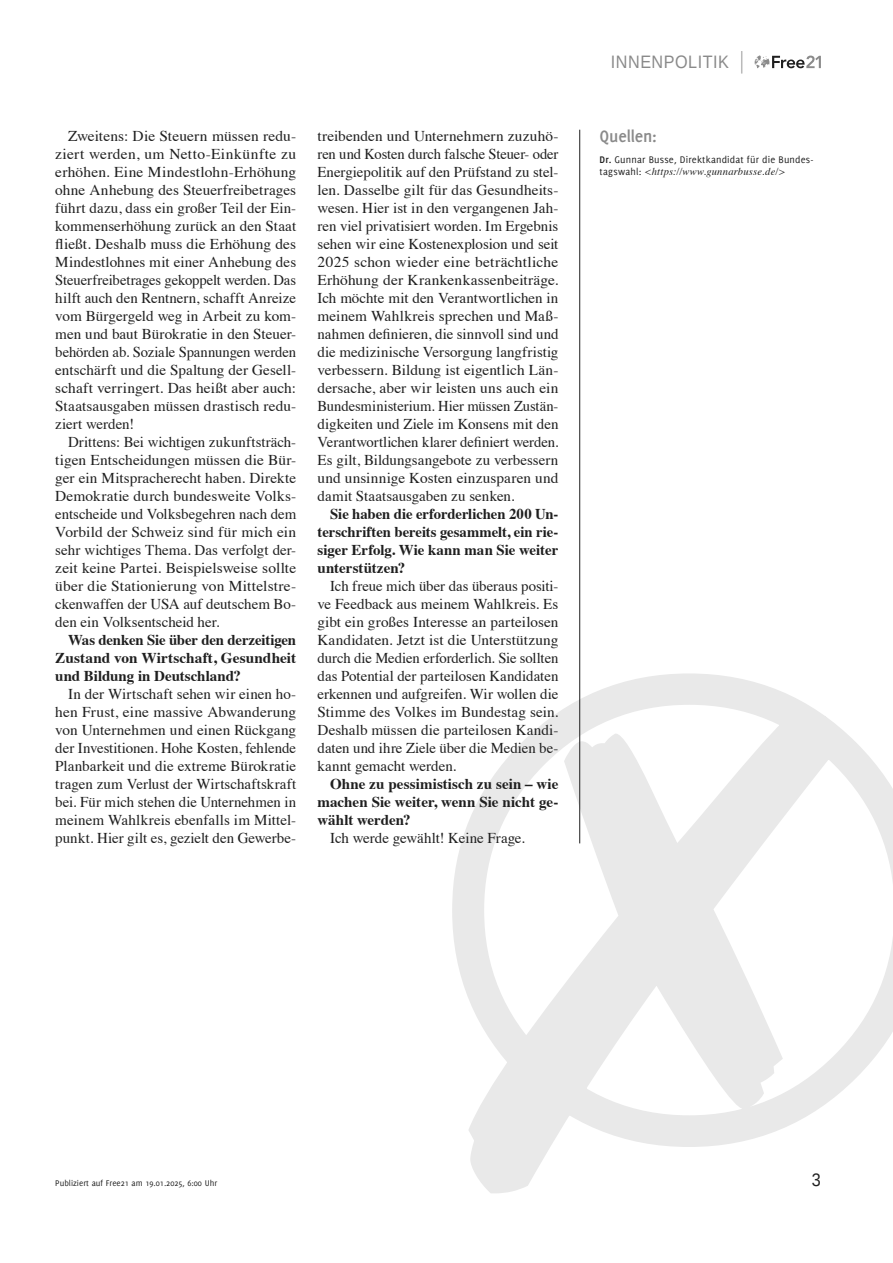
<style>
.page{position:relative;width:893px;height:1263px;background:#fff}
.page>*{position:absolute;margin:0;border:0;box-sizing:border-box;transform-origin:0 0}
.t1{font:18px "Liberation Sans";letter-spacing:.03em;color:#8a8a8a;scale:.9 1}
.t2{font:700 18px "Delicious";letter-spacing:-.01em;color:#8a8a8a}
.t3{font:18px "Liberation Sans";color:#1f1f1f;scale:.9 1}
.t4{font:15px/18px "Times";color:#1f1f1f;text-align:justify}
.t5{font:700 15px/18px "Times";color:#1f1f1f;text-align:justify}
.t6{font:10.5px "Delicious";letter-spacing:.015em;color:#1f1f1f}
.t7{font:italic 10.5px "Times";letter-spacing:.025em;color:#1f1f1f}
.t8{font:9px "Delicious";color:#1f1f1f}
.s1{font-weight:700}
.s2{font-family:"Delicious";font-style:normal}
</style>
<div class="page">
<svg style="left:755px;top:55px;width:66px;height:13px"></svg>
<svg style="left:741px;top:51px;width:1px;height:23px"></svg>
<svg style="left:452px;top:673px;width:441px;height:520px"></svg>
<hr style="left:579px;top:130px;width:1px;height:713px;background:#1f1f1f">
<p class="t4" style="left:55px;top:126px;width:242px;text-indent:13px">Zweitens: Die Steuern müssen redu&shy;ziert werden, um Netto-Einkünfte zu erhöhen. Eine Mindestlohn-Erhöhung ohne Anhebung des Steuerfreibetrages führt dazu, dass ein großer Teil der Ein&shy;kommenserhöhung zurück an den Staat fließt. Deshalb muss die Erhöhung des Mindestlohnes mit einer Anhebung des Steuerfreibetrages gekoppelt werden. Das hilft auch den Rentnern, schafft Anreize vom Bürgergeld weg in Arbeit zu kom&shy;men und baut Bürokratie in den Steuer&shy;behörden ab. Soziale Spannungen werden entschärft und die Spaltung der Gesell&shy;schaft verringert. Das heißt aber auch:<br>Staatsausgaben müssen drastisch redu&shy;ziert werden!</p>
<p class="t4" style="left:55px;top:432px;width:242px;text-indent:13px">Drittens: Bei wichtigen zukunftsträch&shy;tigen Entscheidungen müssen die Bür&shy;ger ein Mitspracherecht haben. Direkte Demokratie durch bundesweite Volks&shy;entscheide und Volksbegehren nach dem Vorbild der Schweiz sind für mich ein sehr wichtiges Thema. Das verfolgt der&shy;zeit keine Partei. Beispielsweise sollte über die Stationierung von Mittelstre&shy;ckenwaffen der USA auf deutschem Bo&shy;den ein Volksentscheid her.</p>
<p class="t5" style="left:55px;top:630px;width:242px;text-indent:13px">Was denken Sie über den derzeitigen Zustand von Wirtschaft, Gesundheit und Bildung in Deutschland?</p>
<p class="t4" style="left:55px;top:684px;width:242px;text-indent:13px">In der Wirtschaft sehen wir einen ho&shy;hen Frust, eine massive Abwanderung von Unternehmen und einen Rückgang der Investitionen. Hohe Kosten, fehlende Planbarkeit und die extreme Bürokratie tragen zum Verlust der Wirtschaftskraft bei. Für mich stehen die Unternehmen in meinem Wahlkreis ebenfalls im Mittel&shy;punkt. Hier gilt es, gezielt den Gewerbe-</p>
<p class="t4" style="left:317px;top:126px;width:242px">treibenden und Unternehmern zuzuhö&shy;ren und Kosten durch falsche Steuer- oder Energiepolitik auf den Prüfstand zu stel&shy;len. Dasselbe gilt für das Gesundheits&shy;wesen. Hier ist in den vergangenen Jah&shy;ren viel privatisiert worden. Im Ergebnis sehen wir eine Kostenexplosion und seit 2025 schon wieder eine beträchtliche Erhöhung der Krankenkassenbeiträge.<br>Ich möchte mit den Verantwortlichen in meinem Wahlkreis sprechen und Maß&shy;nahmen definieren, die sinnvoll sind und die medizinische Versorgung langfristig verbessern. Bildung ist eigentlich Län&shy;dersache, aber wir leisten uns auch ein Bundesministerium. Hier müssen Zustän&shy;digkeiten und Ziele im Konsens mit den Verantwortlichen klarer definiert werden.<br>Es gilt, Bildungsangebote zu verbessern und unsinnige Kosten einzusparen und damit Staatsausgaben zu senken.</p>
<p class="t5" style="left:317px;top:504px;width:242px;text-indent:13px">Sie haben die erforderlichen 200 Un&shy;terschriften bereits gesammelt, ein rie&shy;siger Erfolg. Wie kann man Sie weiter unterstützen?</p>
<p class="t4" style="left:317px;top:576px;width:242px;text-indent:13px">Ich freue mich über das überaus positi&shy;ve Feedback aus meinem Wahlkreis. Es gibt ein großes Interesse an parteilosen Kandidaten. Jetzt ist die Unterstützung durch die Medien erforderlich. Sie sollten das Potential der parteilosen Kandidaten erkennen und aufgreifen. Wir wollen die Stimme des Volkes im Bundestag sein.<br>Deshalb müssen die parteilosen Kandi&shy;daten und ihre Ziele über die Medien be&shy;kannt gemacht werden.</p>
<p class="t5" style="left:317px;top:774px;width:242px;text-indent:13px">Ohne zu pessimistisch zu sein – wie machen Sie weiter, wenn Sie nicht ge&shy;wählt werden?</p>
<p class="t4" style="left:330px;top:828px;width:196px">Ich werde gewählt! Keine Frage.</p>
<p class="t1" style="left:611px;top:51px;width:132px">INNENPOLITI K</p>
<p class="t2" style="left:600px;top:126px;width:59px">Quellen:</p>
<p class="t6" style="left:600px;top:153px;width:216px"><span class="s1">Dr.</span> Gunnar Busse, Direktkandidat für die Bundes-</p>
<p class="t7" style="left:600px;top:162px;width:188px"><span class="s2">tagswahl:</span> &lt;https://www.gunnarbusse.de/&gt;</p>
<p class="t8" style="left:55px;top:1177px;width:163px">Publiziert auf Free21 am 19.01.2025, 6:00 Uhr</p>
<p class="t3" style="left:812px;top:1168px;width:12px">3</p>
</div>
